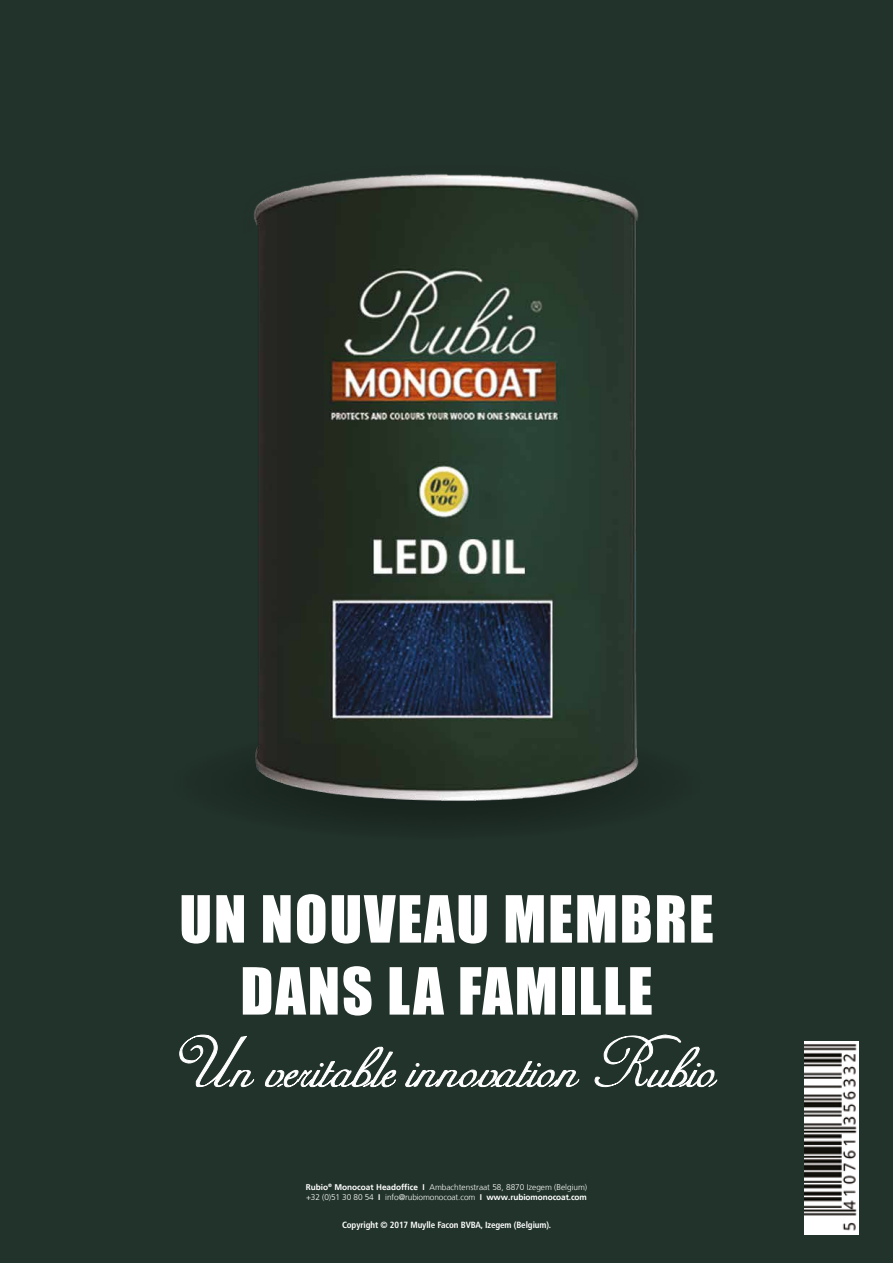
<style>
.page{position:relative;width:893px;height:1263px;background:#22332b}
.page>*{position:absolute;margin:0;border:0;box-sizing:border-box;transform-origin:0 0}
.t1{font:82.5px "Adine Kirnberg Script";color:#fff}
.t2{font:60px/72px "Impact";letter-spacing:.03em;color:#fff;text-align:center}
.t3{font:700 condensed 9px "Frutiger LT Std";letter-spacing:-.01em;color:#fff}
.t4{font:300 8.25px/9.9px "Frutiger LT";color:#fff}
.s1{font-weight:700}
</style>
<div class="page">
<img style="left:804px;top:1041px;width:55px;height:193px">
<svg style="left:180px;top:1035px;width:74px;height:52px"></svg>
<svg style="left:265px;top:1047px;width:131px;height:40px"></svg>
<svg style="left:405px;top:1061px;width:174px;height:26px"></svg>
<svg style="left:595px;top:1035px;width:122px;height:52px"></svg>
<img style="left:254px;top:174px;width:385px;height:647px">
<h2 class="t2" style="left:179px;top:881px;width:536px">UN NOUVEAU MEMBRE<br>DANS LA FAMILLE</h2>
<h1 class="t1" style="left:176px;top:1034px;width:542px">Un veritable innovation Rubio</h1>
<p class="t4" style="left:306px;top:1182px;width:283px"><span class="s1">Rubio</span><sup>®</sup> <span class="s1">Monocoat Headoffice I</span> Ambachtenstraat 58, 8870 Izegem (Belgium) +32 (0)51 30 80 54 <span class="s1">I</span> info@rubiomonocoat.com <span class="s1">I www.rubiomonocoat.com</span></p>
<p class="t3" style="left:342px;top:1219px;width:211px">Copyright © 2017 Muylle Facon BVBA, Izegem (Belgium).</p>
</div>
